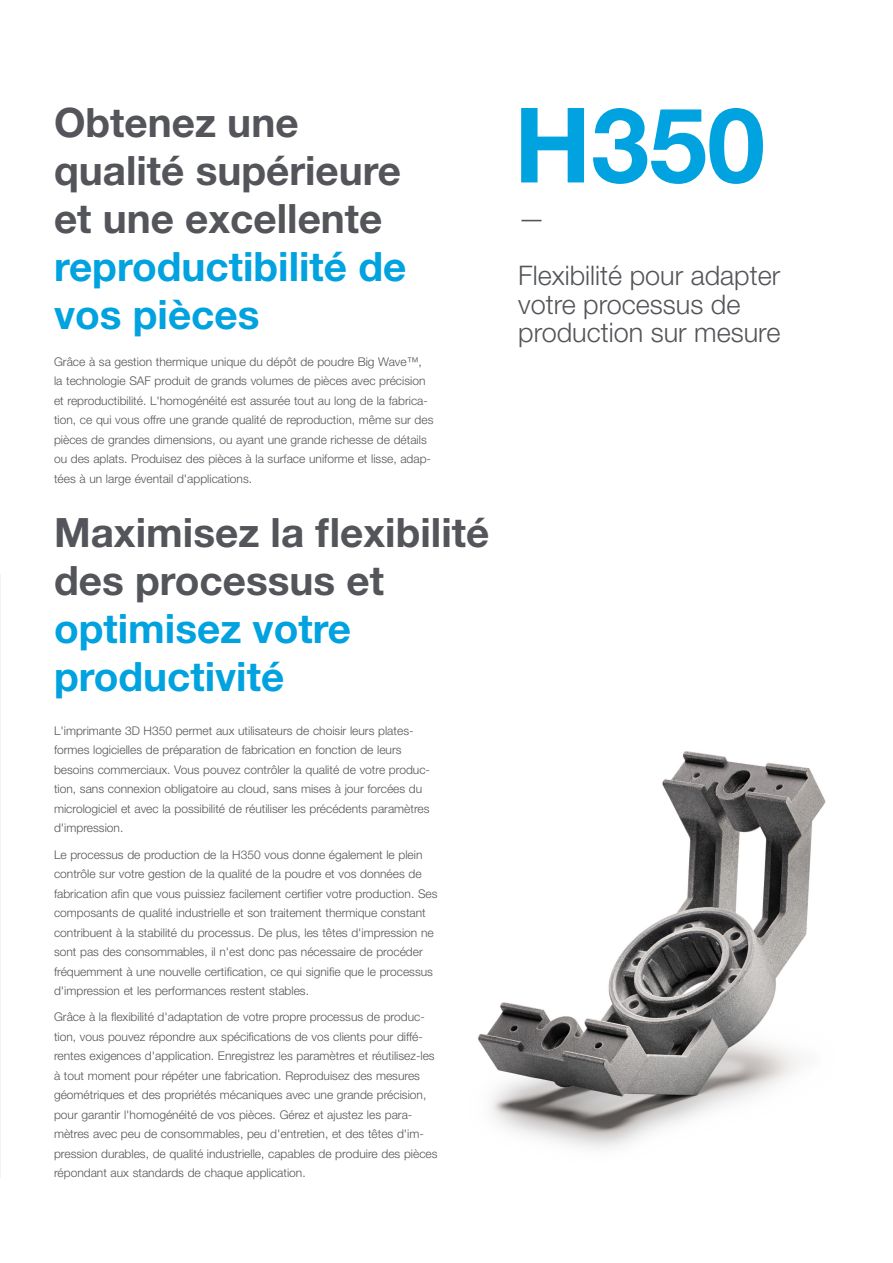
<style>
.page{position:relative;width:893px;height:1263px;background:#fff}
.page>*{position:absolute;margin:0;border:0;box-sizing:border-box;transform-origin:0 0}
.t1{font:700 104.25px "Helvetica Neue LT Std";color:#00a2e0}
.t2{font:700 40.5px/48px "Helvetica Neue LT Std";color:#54555a}
.t3{font:700 40.5px/48px "Helvetica Neue LT Std";color:#00a2e0}
.t4{font:300 27px/57px "Helvetica Neue LT Std";color:#54555a}
.t5{font:300 12px/19.5px "Helvetica Neue LT Std";color:#54555a}
.t6{font:300 12px/19.5px "Helvetica Neue LT Std";color:#54565a}
.s1{color:#54555a}
.s2{color:#54565a}
</style>
<div class="page">
<img style="left:478px;top:751px;width:348px;height:398px">
<img style="left:0;top:573px;width:1px;height:605px">
<h2 class="t2" style="left:54px;top:98px;width:349px">Obtenez une qualité supérieure et une excellente</h2>
<h2 class="t3" style="left:54px;top:242px;width:354px">reproductibilité de vos pièces</h2>
<p class="t6" style="left:54px;top:351px;width:381px"><span class="s1">Grâce à sa gestion thermique unique du dépôt de poudre Big Wave™,<br>la technologie SAF produit de grands volumes de pièces avec précision et reproductibilité.</span> L'homogénéité est assurée tout au long de la fabrica&shy;tion, ce qui vous offre une grande qualité de reproduction, même sur des pièces de grandes dimensions, ou ayant une grande richesse de détails ou des aplats. Produisez des pièces à la surface uniforme et lisse, adap&shy;tées à un large éventail d'applications.</p>
<h2 class="t2" style="left:54px;top:508px;width:437px">Maximisez la flexibilité des processus et</h2>
<h2 class="t3" style="left:54px;top:604px;width:298px">optimisez votre productivité</h2>
<p class="t5" style="left:54px;top:720px;width:378px">L'imprimante 3D H350 permet aux utilisateurs de choisir leurs plates&shy;formes logicielles de préparation de fabrication en fonction de leurs besoins commerciaux. Vous pouvez contrôler la qualité de votre produc&shy;tion, sans connexion obligatoire au cloud, sans mises à jour forcées du micrologiciel et avec la possibilité de réutiliser les précédents paramètres d'impression.</p>
<p class="t5" style="left:54px;top:844px;width:385px">Le processus de production de la H350 vous <span class="s2">donne</span> également le plein contrôle sur votre gestion de la qualité de la poudre et vos données de fabrication afin que vous puissiez facilement certifier votre production. Ses composants de qualité industrielle et son traitement thermique constant contribuent à la stabilité du processus. De plus, les têtes d'impression ne sont pas des consommables, il n'est donc pas nécessaire de procéder fréquemment à une nouvelle certification, ce qui signifie que le processus d'impression et les performances restent stables.</p>
<p class="t5" style="left:54px;top:1007px;width:385px">Grâce à la flexibilité d'adaptation de votre propre processus de produc&shy;tion, vous pouvez répondre aux spécifications de vos clients pour diffé&shy;rentes exigences d'application. Enregistrez les paramètres et réutilisez-les à tout moment pour répéter une fabrication. Reproduisez des mesures géométriques et des propriétés mécaniques avec une grande précision, pour garantir l'homogénéité de vos pièces. Gérez et ajustez les para&shy;mètres avec peu de consommables, peu d'entretien, et des têtes d'im&shy;pression durables, de qualité industrielle, capables de produire des pièces répondant aux standards de chaque application.</p>
<h1 class="t1" style="left:514px;top:81px;width:253px">H350</h1>
<h3 class="t4" style="left:518px;top:190px;width:264px">—<br>Flexibilité pour adapter</h3>
<h3 class="t4" style="left:518px;top:289px;width:264px;line-height:28.5px">votre processus de production sur mesure</h3>
</div>
